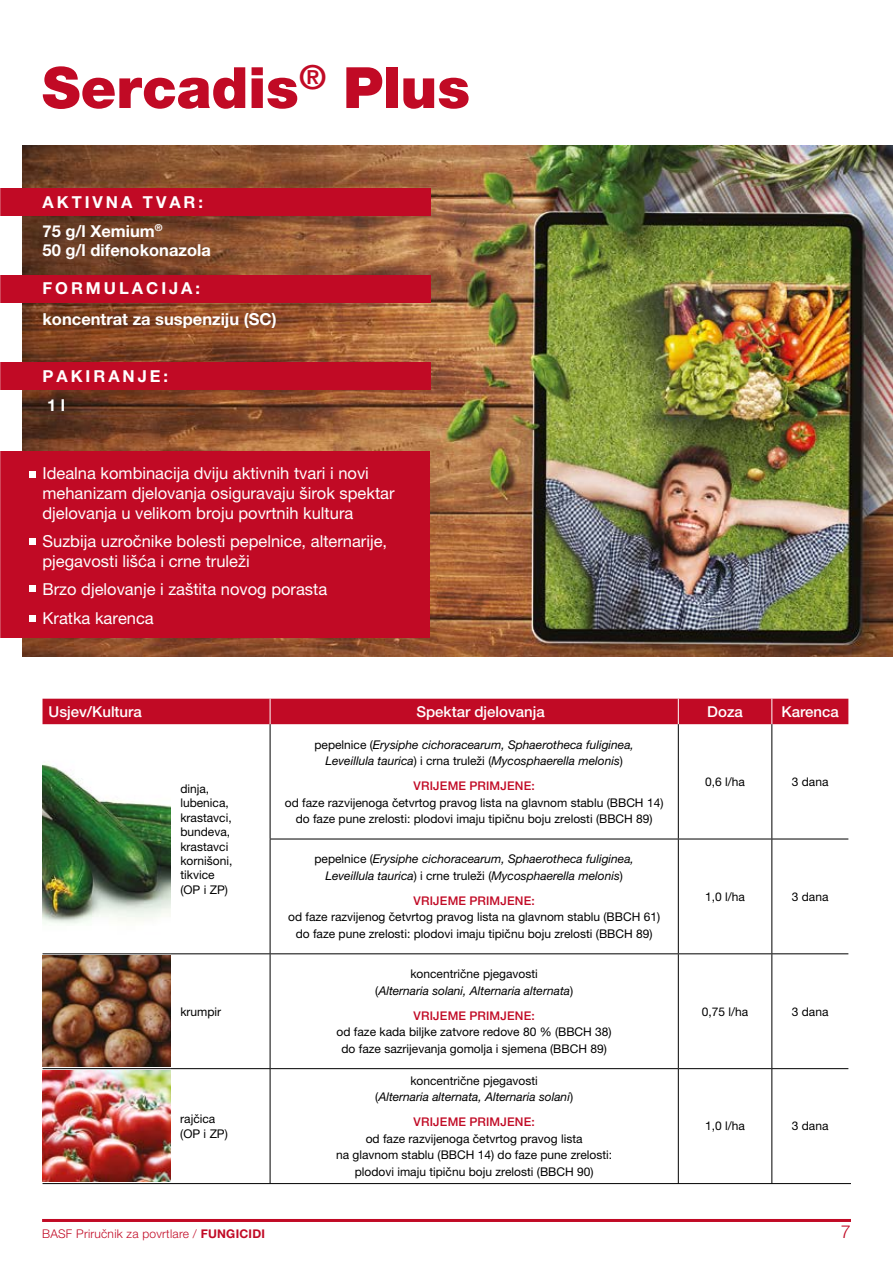
<style>
.page{position:relative;width:893px;height:1263px;background:#fff}
.page>*{position:absolute;margin:0;border:0;box-sizing:border-box;transform-origin:0 0}
.t1{font:900 57px "Helvetica Neue LT Pro";color:#c10a25}
.t2{font:300 18px "Helvetica Neue LT Pro";color:#c10a25}
.t3{font:16.5px/19.8px "Helvetica Neue LT Pro";color:#fff}
.t4{font:700 16.5px/19.8px "Helvetica Neue LT Pro";color:#fff}
.t5{font:700 16.5px "Helvetica Neue LT Pro";letter-spacing:.18em;color:#fff}
.t6{font:500 15px "Helvetica Neue LT Pro";color:#fff}
.t7{font:12px/14.4px "Helvetica Neue LT Pro";color:#000;text-align:center}
.t8{font:italic 12px/16.5px "Helvetica Neue LT Pro";color:#000;text-align:center}
.t9{font:500 12px "Helvetica Neue LT Pro";letter-spacing:.015em;color:#c10a25}
.t10{font:300 12px "Helvetica Neue LT Pro";letter-spacing:.02em;color:#c10a25}
.s1{font-style:normal}
.s2{font-weight:700}
</style>
<div class="page">
<img style="left:22px;top:146px;width:871px;height:510px">
<div style="left:0;top:188px;width:430px;height:28px;background:#c10a25"></div>
<div style="left:0;top:275px;width:430px;height:28px;background:#c10a25"></div>
<div style="left:0;top:362px;width:430px;height:28px;background:#c10a25"></div>
<div style="left:43px;top:699px;width:805px;height:25px;background:#c10a25"></div>
<hr style="left:270px;top:724px;width:1px;height:115px;background:#000">
<hr style="left:678px;top:724px;width:1px;height:115px;background:#000">
<hr style="left:771px;top:724px;width:1px;height:115px;background:#000">
<hr style="left:270px;top:839px;width:408px;height:1px;background:#000">
<hr style="left:270px;top:839px;width:1px;height:114px;background:#000">
<hr style="left:678px;top:839px;width:94px;height:1px;background:#000">
<hr style="left:678px;top:839px;width:1px;height:114px;background:#000">
<hr style="left:772px;top:839px;width:76px;height:1px;background:#000">
<hr style="left:771px;top:839px;width:1px;height:114px;background:#000">
<hr style="left:170px;top:953px;width:100px;height:1px;background:#000">
<hr style="left:270px;top:953px;width:408px;height:1px;background:#000">
<hr style="left:270px;top:954px;width:1px;height:114px;background:#000">
<hr style="left:678px;top:953px;width:94px;height:1px;background:#000">
<hr style="left:678px;top:954px;width:1px;height:114px;background:#000">
<hr style="left:772px;top:953px;width:76px;height:1px;background:#000">
<hr style="left:771px;top:954px;width:1px;height:114px;background:#000">
<hr style="left:170px;top:1068px;width:100px;height:1px;background:#000">
<hr style="left:270px;top:1068px;width:408px;height:1px;background:#000">
<hr style="left:270px;top:1069px;width:1px;height:114px;background:#000">
<hr style="left:678px;top:1068px;width:94px;height:1px;background:#000">
<hr style="left:678px;top:1069px;width:1px;height:114px;background:#000">
<hr style="left:772px;top:1068px;width:76px;height:1px;background:#000">
<hr style="left:771px;top:1069px;width:1px;height:114px;background:#000">
<hr style="left:43px;top:953px;width:127px;height:1px;background:#000">
<hr style="left:43px;top:1068px;width:127px;height:1px;background:#000">
<div style="left:0;top:451px;width:429px;height:186px;background:#c10a25"></div>
<svg style="left:30px;top:471px;width:6px;height:6px"></svg>
<div style="left:30px;top:585px;width:6px;height:7px;background:#fff"></div>
<div style="left:30px;top:615px;width:6px;height:7px;background:#fff"></div>
<svg style="left:30px;top:539px;width:6px;height:6px"></svg>
<img style="left:43px;top:764px;width:127px;height:160px">
<img style="left:43px;top:956px;width:127px;height:110px">
<img style="left:43px;top:1070px;width:127px;height:111px">
<hr style="left:43px;top:1183px;width:808px;height:1px;background:#000">
<hr style="left:42px;top:1219px;width:809px;height:3px;background:#c10a25">
<h1 class="t1" style="left:42px;top:54px;width:429px">Sercadis<sup>®</sup> Plus</h1>
<h3 class="t5" style="left:43px;top:192px;width:162px">AKTIVNA TVAR:</h3>
<h3 class="t4" style="left:43px;top:220px;width:170px">75 g/l Xemium<sup>®<br></sup>50 g/l difenokonazola</h3>
<h3 class="t5" style="left:43px;top:278px;width:159px">FORMULACIJA:</h3>
<h3 class="t4" style="left:43px;top:309px;width:236px">koncentrat za suspenziju (SC)</h3>
<h3 class="t5" style="left:43px;top:366px;width:127px">PAKIRANJE:</h3>
<h3 class="t4" style="left:47px;top:395px;width:20px">1 l</h3>
<h3 class="t3" style="left:43px;top:463px;width:354px">Idealna kombinacija dviju aktivnih tvari i novi mehanizam djelovanja osiguravaju širok spektar djelovanja u velikom broju povrtnih kultura</h3>
<h3 class="t3" style="left:43px;top:531px;width:346px">Suzbija uzročnike bolesti pepelnice, alternarije, pjegavosti lišća i crne truleži</h3>
<h3 class="t3" style="left:43px;top:575px;width:286px;line-height:28.3px">Brzo djelovanje i zaštita novog porasta<br>Kratka karenca</h3>
<p class="t6" style="left:49px;top:702px;width:95px">Usjev/Kultura</p>
<p class="t6" style="left:416px;top:702px;width:130px">Spektar djelovanja</p>
<p class="t6" style="left:707px;top:702px;width:37px">Doza</p>
<p class="t6" style="left:781px;top:702px;width:59px">Karenca</p>
<p class="t7" style="left:180px;top:781px;width:54px;text-align:left">dinja, lubenica, krastavci, bundeva, krastavci kornišoni, tikvice (OP i ZP)</p>
<p class="t7" style="left:180px;top:1004px;width:42px">krumpir</p>
<p class="t7" style="left:180px;top:1111px;width:49px;text-align:left">rajčica (OP i ZP)</p>
<p class="t8" style="left:314px;top:736px;width:321px"><span class="s1">pepelnice (</span>Erysiphe cichoracearum, Sphaerotheca fuliginea,<br>Leveillula taurica<span class="s1">) i crna truleži (</span>Mycosphaerella melonis<span class="s1">)</span></p>
<p class="t9" style="left:414px;top:779px;width:123px">VRIJEME PRIMJENE:</p>
<p class="t7" style="left:285px;top:794px;width:380px;line-height:16.5px">od faze razvijenoga četvrtog pravog lista na glavnom stablu (BBCH 14) do faze pune zrelosti: plodovi imaju tipičnu boju zrelosti (BBCH 89)</p>
<p class="t8" style="left:314px;top:851px;width:321px"><span class="s1">pepelnice (</span>Erysiphe cichoracearum, Sphaerotheca fuliginea,<br>Leveillula taurica<span class="s1">) i crne truleži (</span>Mycosphaerella melonis<span class="s1">)</span></p>
<p class="t9" style="left:414px;top:893px;width:123px">VRIJEME PRIMJENE:</p>
<p class="t7" style="left:288px;top:909px;width:374px;line-height:16.5px">od faze razvijenog četvrtog pravog lista na glavnom stablu (BBCH 61) do faze pune zrelosti: plodovi imaju tipičnu boju zrelosti (BBCH 89)</p>
<p class="t8" style="left:375px;top:965px;width:199px"><span class="s1">koncentrične pjegavosti<br>(</span>Alternaria solani, Alternaria alternata<span class="s1">)</span></p>
<p class="t9" style="left:414px;top:1008px;width:123px">VRIJEME PRIMJENE:</p>
<p class="t7" style="left:337px;top:1024px;width:277px;line-height:16.5px">od faze kada biljke zatvore redove 80 % (BBCH 38) do faze sazrijevanja gomolja i sjemena (BBCH 89)</p>
<p class="t8" style="left:375px;top:1072px;width:199px"><span class="s1">koncentrične pjegavosti<br>(</span>Alternaria alternata, Alternaria solani<span class="s1">)</span></p>
<p class="t9" style="left:414px;top:1115px;width:123px">VRIJEME PRIMJENE:</p>
<p class="t7" style="left:336px;top:1130px;width:278px;line-height:16.5px">od faze razvijenoga četvrtog pravog lista<br>na glavnom stablu (BBCH 14) do faze pune zrelosti: plodovi imaju tipičnu boju zrelosti (BBCH 90)</p>
<p class="t7" style="left:705px;top:774px;width:41px">0,6 l/ha</p>
<p class="t7" style="left:792px;top:774px;width:38px">3 dana</p>
<p class="t7" style="left:705px;top:889px;width:41px">1,0 l/ha</p>
<p class="t7" style="left:792px;top:889px;width:38px">3 dana</p>
<p class="t7" style="left:702px;top:1004px;width:48px">0,75 l/ha</p>
<p class="t7" style="left:792px;top:1004px;width:38px">3 dana</p>
<p class="t7" style="left:705px;top:1119px;width:41px">1,0 l/ha</p>
<p class="t7" style="left:792px;top:1119px;width:38px">3 dana</p>
<p class="t10" style="left:42px;top:1227px;width:224px">BASF Priručnik za povrtlare / <span class="s2">FUNGICIDI</span></p>
<h2 class="t2" style="left:841px;top:1221px;width:12px">7</h2>
</div>
